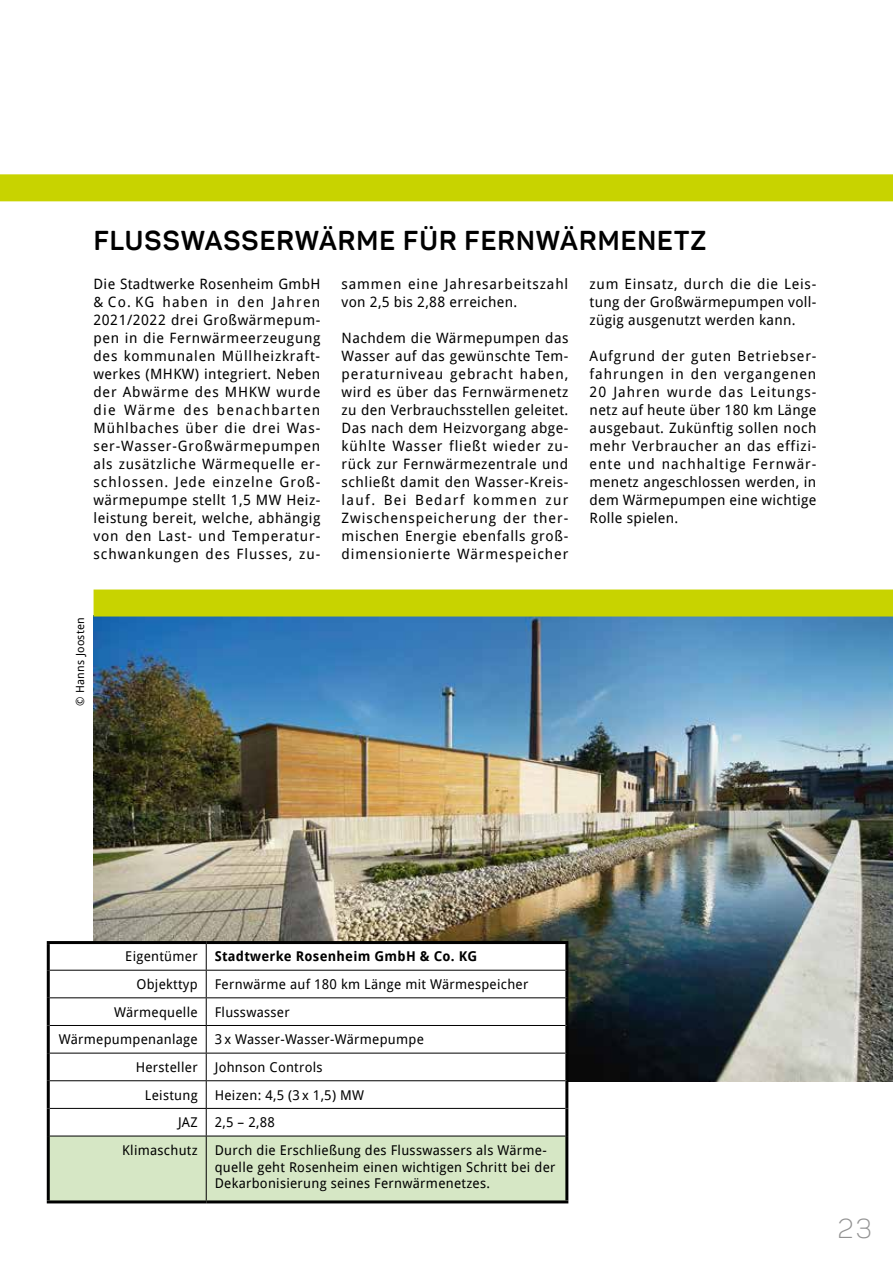
<style>
.page{position:relative;width:893px;height:1263px;background:#fff}
.page>*{position:absolute;margin:0;border:0;box-sizing:border-box;transform-origin:0 0}
.t1{font:700 27px "Panton";letter-spacing:.04em;color:#000}
.t2{font:300 27px "Panton";color:#929292}
.t3{font:14.25px/18px "Droid Sans";letter-spacing:.045em;color:#000;text-align:justify}
.t4{font:13.5px/16.8px "Droid Sans";letter-spacing:.02em;color:#000}
.t5{font:700 13.5px "Droid Sans";letter-spacing:.02em;color:#000}
.t6{font:11.25px "Droid Sans";letter-spacing:.02em;color:#000}
</style>
<div class="page">
<img style="left:94px;top:616px;width:799px;height:465px">
<div style="left:94px;top:589px;width:799px;height:27px;background:#c8d300"></div>
<svg style="left:50px;top:944px;width:515px;height:256px"></svg>
<hr style="left:50px;top:1136px;width:156px;height:1px;background:#000">
<hr style="left:206px;top:1136px;width:359px;height:1px;background:#000">
<hr style="left:206px;top:1136px;width:1px;height:64px;background:#000">
<hr style="left:47px;top:941px;width:159px;height:3px;background:#000">
<hr style="left:47px;top:944px;width:3px;height:26px;background:#000">
<hr style="left:206px;top:941px;width:362px;height:3px;background:#000">
<hr style="left:565px;top:944px;width:3px;height:26px;background:#000">
<hr style="left:47px;top:970px;width:3px;height:28px;background:#000">
<hr style="left:565px;top:970px;width:3px;height:28px;background:#000">
<hr style="left:47px;top:998px;width:3px;height:27px;background:#000">
<hr style="left:565px;top:998px;width:3px;height:27px;background:#000">
<hr style="left:47px;top:1025px;width:3px;height:28px;background:#000">
<hr style="left:565px;top:1025px;width:3px;height:28px;background:#000">
<hr style="left:47px;top:1053px;width:3px;height:28px;background:#000">
<hr style="left:565px;top:1053px;width:3px;height:28px;background:#000">
<hr style="left:47px;top:1081px;width:3px;height:27px;background:#000">
<hr style="left:565px;top:1081px;width:3px;height:27px;background:#000">
<hr style="left:47px;top:1108px;width:3px;height:28px;background:#000">
<hr style="left:565px;top:1108px;width:3px;height:28px;background:#000">
<hr style="left:47px;top:1136px;width:3px;height:64px;background:#000">
<hr style="left:565px;top:1136px;width:3px;height:64px;background:#000">
<hr style="left:47px;top:1200px;width:159px;height:3px;background:#000">
<hr style="left:206px;top:1200px;width:362px;height:3px;background:#000">
<div style="left:0;top:174px;width:893px;height:27px;background:#c8d300"></div>
<h1 class="t1" style="left:94px;top:223px;width:614px">FLUSSWASSERWÄRME FÜR FERNWÄRMENETZ</h1>
<p class="t3" style="left:94px;top:275px;width:228px">Die Stadtwerke Rosenheim GmbH &amp; Co. KG haben in den Jahren 2021/2022 drei Großwärmepum&shy;pen in die Fernwärmeerzeugung des kommunalen Müllheizkraft&shy;werkes (MHKW) integriert. Neben der Abwärme des MHKW wurde die Wärme des benachbarten Mühlbaches über die drei Was&shy;ser-Wasser-Großwärmepumpen als zusätzliche Wärmequelle er&shy;schlossen. Jede einzelne Groß&shy;wärmepumpe stellt 1,5 MW Heiz&shy;leistung bereit, welche, abhängig von den Last- und Temperatur&shy;schwankungen des Flusses, zu-</p>
<p class="t3" style="left:342px;top:275px;width:228px">sammen eine Jahresarbeitszahl von 2,5 bis 2,88 erreichen.</p>
<p class="t3" style="left:590px;top:275px;width:228px">zum Einsatz, durch die die Leis&shy;tung der Großwärmepumpen voll&shy;zügig ausgenutzt werden kann.</p>
<p class="t3" style="left:590px;top:347px;width:228px">Aufgrund der guten Betriebser&shy;fahrungen in den vergangenen 20 Jahren wurde das Leitungs&shy;netz auf heute über 180 km Länge ausgebaut. Zukünftig sollen noch mehr Verbraucher an das effizi&shy;ente und nachhaltige Fernwär&shy;menetz angeschlossen werden, in dem Wärmepumpen eine wichtige Rolle spielen.</p>
<p class="t3" style="left:342px;top:329px;width:228px">Nachdem die Wärmepumpen das Wasser auf das gewünschte Tem&shy;peraturniveau gebracht haben, wird es über das Fernwärmenetz zu den Verbrauchsstellen geleitet.<br>Das nach dem Heizvorgang abge&shy;kühlte Wasser fließt wieder zu&shy;rück zur Fernwärmezentrale und schließt damit den Wasser-Kreis&shy;lauf. Bei Bedarf kommen zur Zwischenspeicherung der ther&shy;mischen Energie ebenfalls groß&shy;dimensionierte Wärmespeicher</p>
<p class="t6" style="left:73px;top:706px;width:90px;rotate:-90deg">© Hanns Joosten</p>
<p class="t4" style="left:125px;top:948px;width:74px">Eigentümer</p>
<p class="t5" style="left:215px;top:949px;width:264px">Stadtwerke Rosenheim GmbH &amp; Co. KG</p>
<p class="t4" style="left:136px;top:976px;width:63px">Objekttyp</p>
<p class="t4" style="left:215px;top:976px;width:315px">Fernwärme auf 180 km Länge mit Wärmespeicher</p>
<p class="t4" style="left:114px;top:1003px;width:85px">Wärmequelle</p>
<p class="t4" style="left:215px;top:1003px;width:76px">Flusswasser</p>
<p class="t4" style="left:59px;top:1031px;width:140px">Wärmepumpenanlage</p>
<p class="t4" style="left:215px;top:1031px;width:211px">3 x Wasser-Wasser-Wärmepumpe</p>
<p class="t4" style="left:136px;top:1059px;width:63px">Hersteller</p>
<p class="t4" style="left:215px;top:1059px;width:109px">Johnson Controls</p>
<p class="t4" style="left:145px;top:1086px;width:54px">Leistung</p>
<p class="t4" style="left:215px;top:1086px;width:151px">Heizen: 4,5 (3 x 1,5) MW</p>
<p class="t4" style="left:178px;top:1114px;width:21px">JAZ</p>
<p class="t4" style="left:215px;top:1114px;width:62px">2,5 – 2,88</p>
<p class="t4" style="left:122px;top:1142px;width:77px">Klimaschutz</p>
<p class="t4" style="left:215px;top:1142px;width:342px">Durch die Erschließung des Flusswassers als Wärme&shy;quelle geht Rosenheim einen wichtigen Schritt bei der<br>Dekarbonisierung seines Fernwärmenetzes.</p>
<h1 class="t2" style="left:838px;top:1212px;width:35px">23</h1>
</div>
